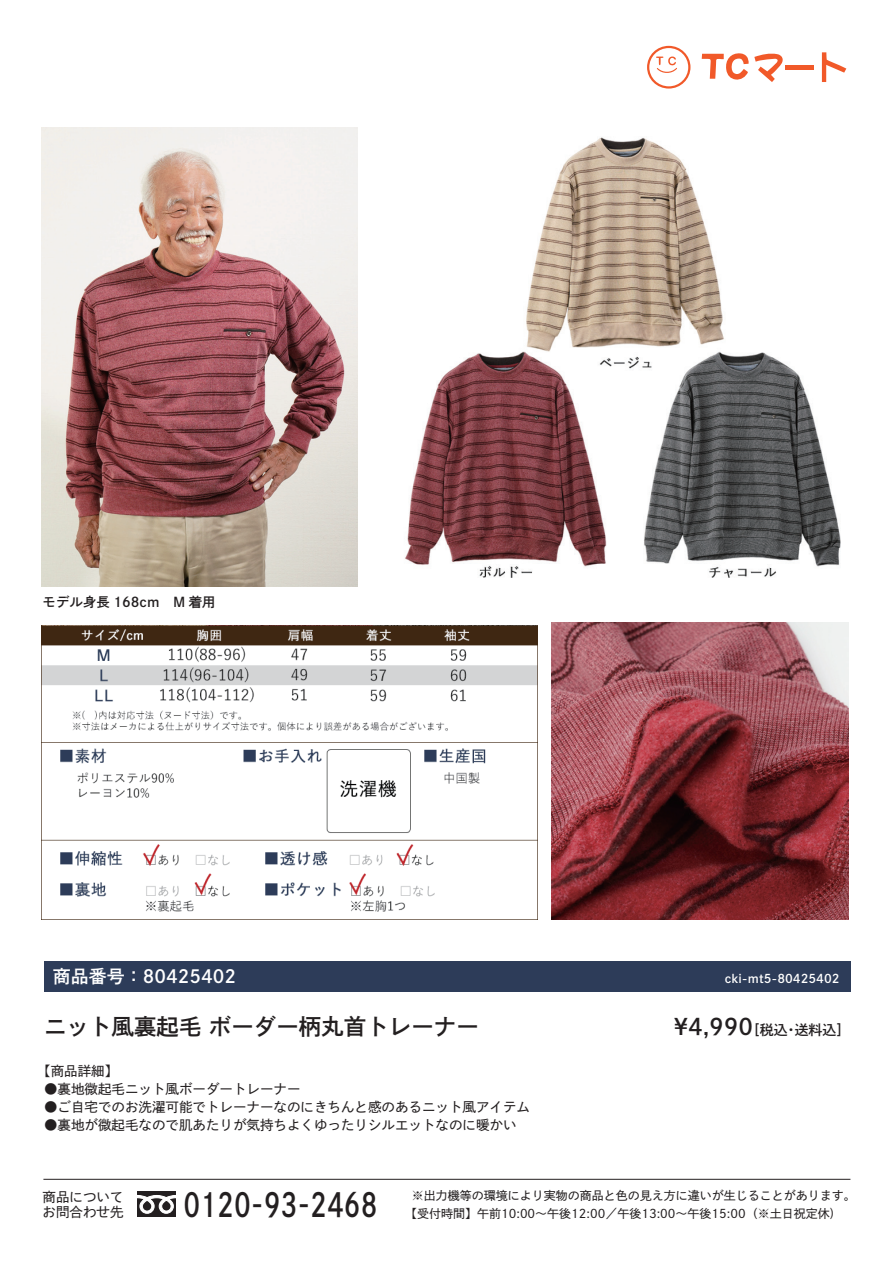
<style>
.page{position:relative;width:893px;height:1263px;background:#fff}
.page>*{position:absolute;margin:0;border:0;box-sizing:border-box;transform-origin:0 0}
.t1{font:32.55px "DNP Shuei Go Kin Std B";color:#231f20;scale:.8 1}
.t2{font:22.5px "DNP Shuei Go Kin Std B";color:#231f20}
.t3{font:18px "DNP Shuei Go Kin Std B";color:#fff}
.t4{font:13.95px "DNP Shuei Go Kin Std B";color:#231f20}
.t5{font:13.5px/15px "DNP Shuei Go Kin Std M";color:#231f20}
.t6{font:13.5px "DNP Shuei Go Kin Std B";color:#231f20}
.t7{font:12px "DNP Shuei Go Kin Std M";color:#231f20}
.t8{font:12px "DNP Shuei Go Kin Std B";color:#fff}
.s1{font-size:22.5px}
</style>
<div class="page">
<img style="left:405px;top:137px;width:436px;height:441px">
<img style="left:552px;top:623px;width:296px;height:296px">
<img style="left:42px;top:626px;width:495px;height:286px">
<img style="left:41px;top:128px;width:317px;height:458px">
<div style="left:44px;top:961px;width:806px;height:31px;background:#2d3c59"></div>
<div style="left:137px;top:1191px;width:39px;height:26px;background:#231f20"></div>
<svg style="left:137px;top:1195px;width:39px;height:19px"></svg>
<hr style="left:43px;top:1179px;width:807px;height:1px;background:#231f20">
<svg style="left:822px;top:52px;width:24px;height:30px"></svg>
<svg style="left:702px;top:53px;width:81px;height:29px"></svg>
<div style="left:785px;top:65px;width:28px;height:5px;background:#f15929"></div>
<svg style="left:647px;top:46px;width:43px;height:43px"></svg>
<div style="left:649px;top:48px;width:39px;height:38px;background:#fff;border-radius:50%"></div>
<svg style="left:656px;top:56px;width:21px;height:17px"></svg>
<p class="t6" style="left:43px;top:592px;width:175px">モデル身長 168cm　M 着用</p>
<h3 class="t3" style="left:53px;top:964px;width:185px">商品番号：80425402</h3>
<p class="t8" style="left:725px;top:970px;width:116px">cki-mt5-80425402</p>
<h2 class="t2" style="left:44px;top:1011px;width:436px">ニット風裏起毛 ボーダー柄丸首トレーナー</h2>
<p class="t4" style="left:674px;top:1020px;width:178px"><span class="s1">¥4,990</span>［税込・送料込］</p>
<p class="t5" style="left:37px;top:1064px;width:82px">【商品詳細】</p>
<p class="t5" style="left:44px;top:1082px;width:258px">●裏地微起毛ニット風ボーダートレーナー</p>
<p class="t5" style="left:44px;top:1100px;width:488px">●ご自宅でのお洗濯可能でトレーナーなのにきちんと感のあるニット風アイテム</p>
<p class="t5" style="left:44px;top:1118px;width:474px">●裏地が微起毛なので肌あたりが気持ちよくゆったりシルエットなのに暖かい</p>
<p class="t5" style="left:43px;top:1189px;width:82px">商品についてお問合わせ先</p>
<h1 class="t1" style="left:184px;top:1182px;width:244px">0120-93-2468</h1>
<p class="t7" style="left:412px;top:1188px;width:445px">※出力機等の環境により実物の商品と色の見え方に違いが生じることがあります。</p>
<p class="t7" style="left:411px;top:1205px;width:436px">【受付時間】午前10:00～午後12:00／午後13:00～午後15:00（※土日祝定休)　</p>
</div>
